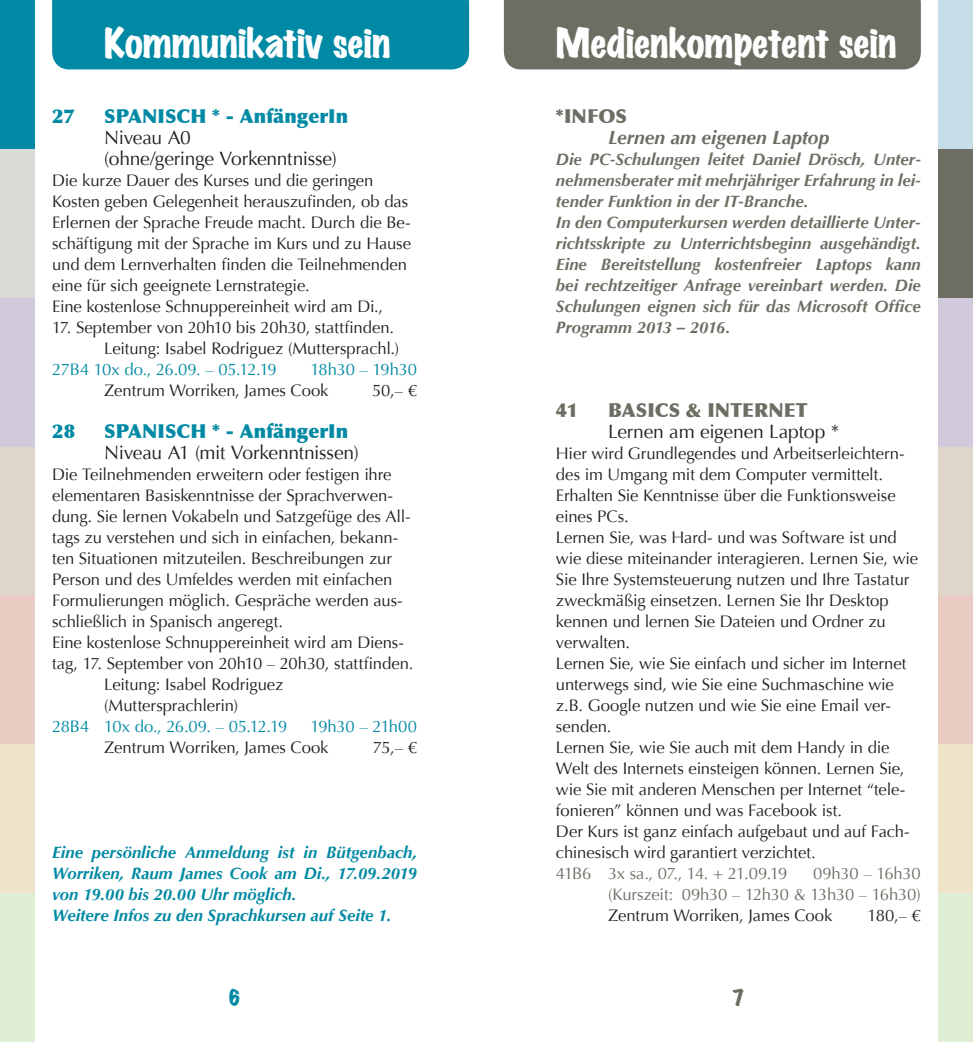
<style>
.page{position:relative;width:973px;height:1042px;background:#fff}
.page>*{position:absolute;margin:0;border:0;box-sizing:border-box;transform-origin:0 0}
.t1{font:expanded 36.75px "Marker Felt";letter-spacing:-.01em;color:#fff}
.t2{font:19.25px/21px "Optima";letter-spacing:-.015em;color:#231f20}
.t3{font:900 19.25px "Optima";letter-spacing:.005em;color:#0089a4}
.t4{font:900 19.25px "Optima";letter-spacing:.005em;color:#6d6e63}
.t5{font:italic 700 19.25px "Optima";letter-spacing:-.005em;color:#6d6e63}
.t6{font:expanded 19.25px "Marker Felt";color:#0089a4}
.t7{font:expanded 19.25px "Marker Felt";color:#6d6e63}
.t8{font:16.62px/21px "Optima";letter-spacing:-.005em;color:#231f20}
.t9{font:italic 700 16.62px/21px "Optima";color:#6d6e63}
.t10{font:italic 700 16.62px/21px "Optima";color:#0089a4}
.t11{font:16.62px "Optima";letter-spacing:-.015em;color:#0089a4}
.t12{font:16.62px/21px "Optima";letter-spacing:-.015em;color:#6d6e63;text-align:right}
.t13{font:16.62px "Optima";letter-spacing:-.045em;color:#6d6e63}
</style>
<div class="page">
<div style="left:0;top:0;width:35px;height:149px;background:#0089a4"></div>
<div style="left:0;top:149px;width:35px;height:149px;background:#dadbd7"></div>
<div style="left:0;top:298px;width:35px;height:148px;background:#d1cadc"></div>
<div style="left:0;top:446px;width:35px;height:149px;background:#ded6c9"></div>
<div style="left:0;top:595px;width:35px;height:149px;background:#e8ccc4"></div>
<div style="left:0;top:744px;width:35px;height:149px;background:#efe3c9"></div>
<div style="left:0;top:893px;width:35px;height:149px;background:#dfeed4"></div>
<div style="left:52px;top:0;width:417px;height:69px;background:#0089a4"></div>
<div style="left:938px;top:0;width:34px;height:149px;background:#c5dee8"></div>
<div style="left:938px;top:149px;width:34px;height:149px;background:#6d6e63"></div>
<div style="left:938px;top:298px;width:34px;height:148px;background:#d1cadc"></div>
<div style="left:938px;top:446px;width:34px;height:149px;background:#ded6c9"></div>
<div style="left:938px;top:595px;width:34px;height:149px;background:#e8ccc4"></div>
<div style="left:938px;top:744px;width:34px;height:149px;background:#efe3c9"></div>
<div style="left:938px;top:893px;width:34px;height:149px;background:#dfeed4"></div>
<div style="left:504px;top:0;width:416px;height:69px;background:#6d6e63"></div>
<h1 class="t1" style="left:104px;top:13px;width:288px">Kommunikativ sein</h1>
<h1 class="t1" style="left:556px;top:13px;width:342px">Medienkompetent sein</h1>
<p class="t3" style="left:52px;top:104px;width:24px">27</p>
<p class="t3" style="left:104px;top:104px;width:245px">SPANISCH * - AnfängerIn</p>
<p class="t2" style="left:104px;top:127px;width:234px">Niveau A0<br>(ohne/geringe Vorkenntnisse)</p>
<p class="t8" style="left:52px;top:170px;width:360px">Die kurze Dauer des Kurses und die geringen Kosten geben Gelegenheit herauszufinden, ob das Erlernen der Sprache Freude macht. Durch die Be&shy;schäftigung mit der Sprache im Kurs und zu Hause und dem Lernverhalten finden die Teilnehmenden eine für sich geeignete Lernstrategie.<br>Eine kostenlose Schnuppereinheit wird am Di.,</p>
<p class="t8" style="left:104px;top:317px;width:296px;text-indent:-52px">17. September von 20h10 bis 20h30, stattfinden.<br>Leitung: Isabel Rodriguez (Muttersprachl.)</p>
<p class="t11" style="left:52px;top:359px;width:226px">27B4 10x do., 26.09. – 05.12.19</p>
<p class="t11" style="left:310px;top:359px;width:108px">18h30 – 19h30</p>
<p class="t8" style="left:104px;top:380px;width:226px">Zentrum Worriken, James Cook</p>
<p class="t8" style="left:372px;top:380px;width:46px">50,– €</p>
<p class="t3" style="left:52px;top:419px;width:24px">28</p>
<p class="t3" style="left:104px;top:419px;width:245px">SPANISCH * - AnfängerIn</p>
<p class="t2" style="left:104px;top:442px;width:256px">Niveau A1 (mit Vorkenntnissen)</p>
<p class="t8" style="left:52px;top:464px;width:341px">Die Teilnehmenden erweitern oder festigen ihre</p>
<p class="t8" style="left:52px;top:485px;width:342px">elementaren Basiskenntnisse der Sprachverwen-</p>
<p class="t8" style="left:52px;top:506px;width:360px">dung. Sie lernen Vokabeln und Satzgefüge des All-</p>
<p class="t8" style="left:52px;top:527px;width:347px">tags zu verstehen und sich in einfachen, bekann-</p>
<p class="t8" style="left:52px;top:548px;width:341px">ten Situationen mitzuteilen. Beschreibungen zur</p>
<p class="t8" style="left:52px;top:569px;width:342px">Person und des Umfeldes werden mit einfachen</p>
<p class="t8" style="left:52px;top:590px;width:352px">Formulierungen möglich. Gespräche werden aus-</p>
<p class="t8" style="left:52px;top:611px;width:232px">schließlich in Spanisch angeregt.</p>
<p class="t8" style="left:52px;top:632px;width:353px">Eine kostenlose Schnuppereinheit wird am Diens-</p>
<p class="t8" style="left:52px;top:653px;width:362px">tag, 17. September von 20h10 – 20h30, stattfinden.</p>
<p class="t8" style="left:104px;top:674px;width:181px">Leitung: Isabel Rodriguez</p>
<p class="t8" style="left:104px;top:695px;width:135px">(Muttersprachlerin)</p>
<p class="t11" style="left:52px;top:716px;width:236px">28B4 10x do., 26.09. – 05.12.19</p>
<p class="t11" style="left:310px;top:716px;width:108px">19h30 – 21h00</p>
<p class="t8" style="left:104px;top:737px;width:226px">Zentrum Worriken, James Cook</p>
<p class="t8" style="left:373px;top:737px;width:46px">75,– €</p>
<p class="t10" style="left:52px;top:842px;width:366px">Eine persönliche Anmeldung ist in Bütgenbach, Worriken, Raum James Cook am Di., 17.09.2019 von 19.00 bis 20.00 Uhr möglich.<br>Weitere Infos zu den Sprachkursen auf Seite 1.</p>
<p class="t4" style="left:556px;top:104px;width:72px">*INFOS</p>
<p class="t5" style="left:608px;top:126px;width:223px">Lernen am eigenen Laptop</p>
<p class="t9" style="left:556px;top:149px;width:366px">Die PC-Schulungen leitet Daniel Drösch, Unter&shy;nehmensberater mit mehrjähriger Erfahrung in lei&shy;tender Funktion in der IT-Branche.<br>In den Computerkursen werden detaillierte Unter&shy;richtsskripte zu Unterrichtsbeginn ausgehändigt.<br>Eine Bereitstellung kostenfreier Laptops kann bei rechtzeitiger Anfrage vereinbart werden. Die Schulungen eignen sich für das Microsoft Office Programm 2013 – 2016.</p>
<p class="t4" style="left:556px;top:398px;width:24px">41</p>
<p class="t4" style="left:608px;top:398px;width:201px">BASICS &amp; INTERNET</p>
<p class="t2" style="left:608px;top:421px;width:232px">Lernen am eigenen Laptop *</p>
<p class="t8" style="left:556px;top:443px;width:363px">Hier wird Grundlegendes und Arbeitserleichtern&shy;des im Umgang mit dem Computer vermittelt.<br>Erhalten Sie Kenntnisse über die Funktionsweise eines PCs.<br>Lernen Sie, was Hard- und was Software ist und wie diese miteinander interagieren. Lernen Sie, wie Sie Ihre Systemsteuerung nutzen und Ihre Tastatur zweckmäßig einsetzen. Lernen Sie Ihr Desktop kennen und lernen Sie Dateien und Ordner zu verwalten.<br>Lernen Sie, wie Sie einfach und sicher im Internet unterwegs sind, wie Sie eine Suchmaschine wie z.B. Google nutzen und wie Sie eine Email ver&shy;senden.<br>Lernen Sie, wie Sie auch mit dem Handy in die Welt des Internets einsteigen können. Lernen Sie, wie Sie mit anderen Menschen per Internet “tele&shy;fonieren” können und was Facebook ist.<br>Der Kurs ist ganz einfach aufgebaut und auf Fach&shy;chinesisch wird garantiert verzichtet.</p>
<p class="t13" style="left:556px;top:863px;width:233px">41B6 3x sa., 07., 14. + 21.09.19</p>
<p class="t12" style="left:608px;top:863px;width:314px">09h30 – 16h30<br>(Kurszeit: 09h30 – 12h30 &amp; 13h30 – 16h30)</p>
<p class="t8" style="left:608px;top:905px;width:226px">Zentrum Worriken, James Cook</p>
<p class="t8" style="left:867px;top:905px;width:55px">180,– €</p>
<p class="t6" style="left:228px;top:982px;width:14px">6</p>
<p class="t7" style="left:732px;top:982px;width:14px">7</p>
</div>
